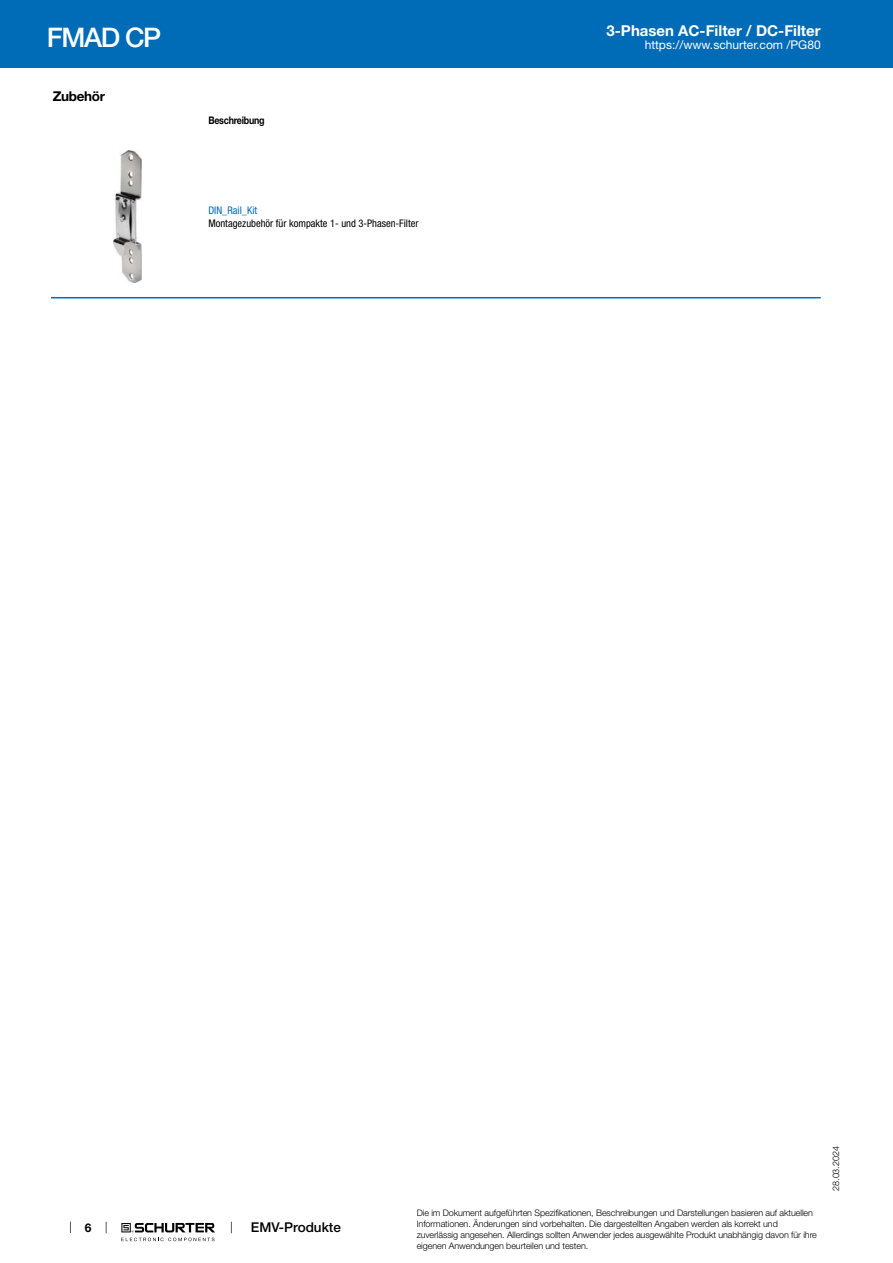
<style>
.page{position:relative;width:893px;height:1263px;background:#fff}
.page>*{position:absolute;margin:0;border:0;box-sizing:border-box;transform-origin:0 0}
.t1{font:500 27px "Helvetica Neue LT";letter-spacing:-.05em;color:#fff}
.t2{font:700 15px "Helvetica Neue LT";color:#fff}
.t3{font:500 13.5px "Helvetica Neue LT";color:#000}
.t4{font:700 13.5px "Helvetica Neue LT";letter-spacing:-.025em;color:#000}
.t5{font:12px "Helvetica Neue LT";color:#fff}
.t6{font:700 12px "Helvetica Neue LT";color:#000}
.t7{font:condensed 10.5px "Helvetica Neue LT";color:#000}
.t8{font:700 10.5px "Helvetica Neue LT";letter-spacing:-.025em;color:#000;scale:.85 1}
.t9{font:condensed 10.5px "Helvetica Neue LT";color:#006bb6}
.t10{font:300 9px/10.8px "Helvetica Neue LT";letter-spacing:-.01em;color:#000}
</style>
<div class="page">
<svg style="left:70px;top:1221px;width:1px;height:12px"></svg>
<svg style="left:121px;top:1223px;width:94px;height:18px"></svg>
<div style="left:0;top:0;width:893px;height:68px;background:#006bb6"></div>
<img style="left:114px;top:151px;width:27px;height:131px">
<hr style="left:51px;top:297px;width:770px;height:1px;background:#006bb6">
<h1 class="t1" style="left:47px;top:21px;width:116px">FMAD CP</h1>
<h3 class="t4" style="left:53px;top:88px;width:54px">Zubehör</h3>
<p class="t8" style="left:208px;top:114px;width:68px">Beschreibung</p>
<p class="t9" style="left:208px;top:205px;width:50px">DIN_Rail_Kit</p>
<p class="t7" style="left:208px;top:217px;width:212px">Montagezubehör für kompakte 1- und 3-Phasen-Filter</p>
<h2 class="t2" style="left:606px;top:21px;width:216px">3-Phasen AC-Filter / DC-Filter</h2>
<h3 class="t5" style="left:645px;top:38px;width:178px">https://www.schurter.com /PG80</h3>
<h3 class="t6" style="left:85px;top:1220px;width:8px">6</h3>
<h3 class="t3" style="left:251px;top:1219px;width:92px">EMV-Produkte</h3>
<p class="t10" style="left:417px;top:1207px;width:402px">Die im Dokument aufgeführten Spezifikationen, Beschreibungen und Darstellungen basieren auf aktuellen Informationen. Änderungen sind vorbehalten. Die dargestellten Angaben werden als korrekt und zuverlässig angesehen. Allerdings sollten Anwender jedes ausgewählte Produkt unabhängig davon für ihre eigenen Anwendungen beurteilen und testen.</p>
<p class="t10" style="left:830px;top:1191px;width:46px;rotate:-90deg">28.03.2024</p>
</div>
